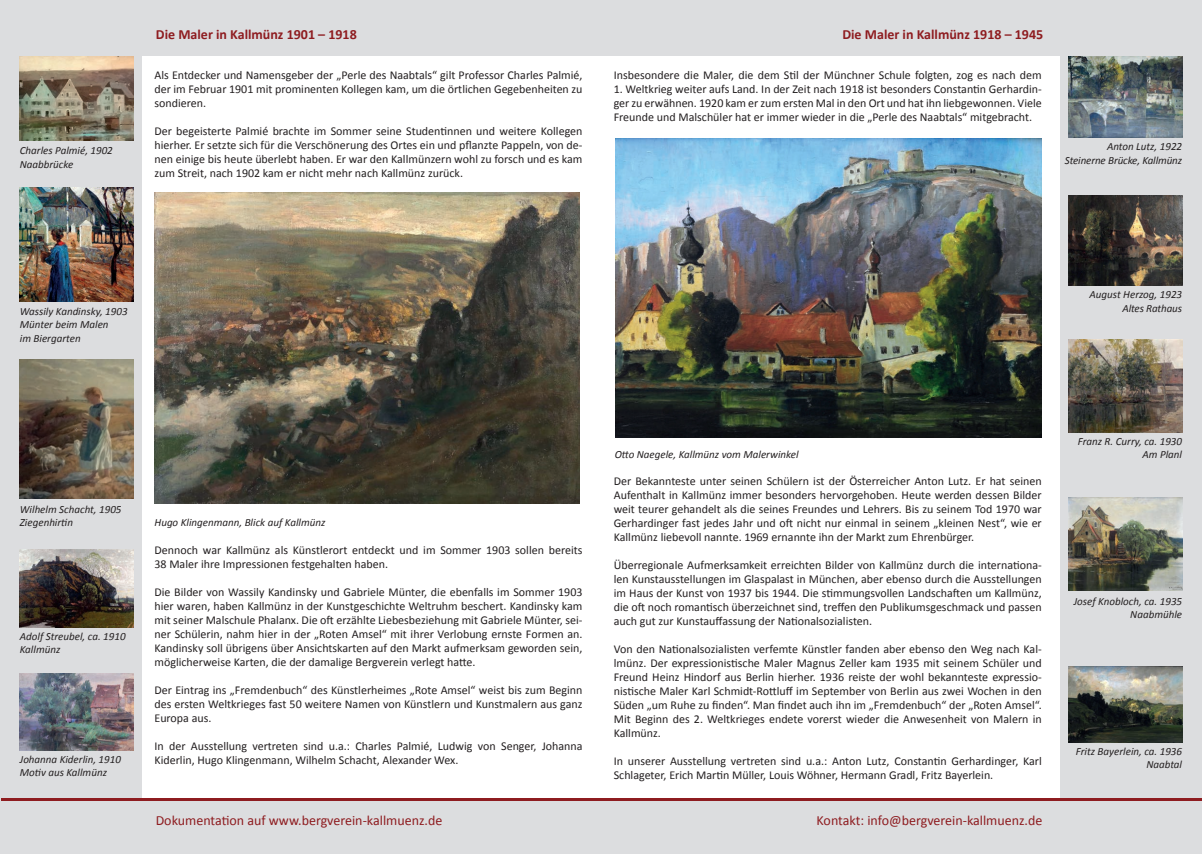
<style>
.page{position:relative;width:1202px;height:854px;background:#fff}
.page>*{position:absolute;margin:0;border:0;box-sizing:border-box;transform-origin:0 0}
.t1{font:14px "Calibri";color:#8e1c20}
.t2{font:700 14px "Calibri";color:#8e1c20}
.t3{font:12px/14px "Calibri";color:#231f20;text-align:justify}
.t4{font:italic 11px/13.2px "Calibri";color:#231f20}
</style>
<div class="page">
<div style="left:0;top:0;width:142px;height:853px;background:#dcdddf"></div>
<div style="left:0;top:798px;width:1202px;height:55px;background:#dcdddf"></div>
<div style="left:1060px;top:0;width:142px;height:853px;background:#dcdddf"></div>
<img style="left:154px;top:193px;width:426px;height:310px">
<div style="left:0;top:0;width:1202px;height:56px;background:#dcdddf"></div>
<img style="left:20px;top:549px;width:113px;height:77px">
<img style="left:20px;top:56px;width:113px;height:84px">
<img style="left:20px;top:359px;width:113px;height:139px">
<img style="left:20px;top:673px;width:113px;height:77px">
<img style="left:615px;top:138px;width:427px;height:299px">
<img style="left:1069px;top:57px;width:113px;height:81px">
<img style="left:1069px;top:195px;width:113px;height:90px">
<img style="left:1069px;top:339px;width:113px;height:93px">
<img style="left:1069px;top:497px;width:113px;height:93px">
<img style="left:1069px;top:666px;width:113px;height:75px">
<img style="left:20px;top:187px;width:113px;height:114px">
<hr style="left:2px;top:797px;width:1200px;height:3px;background:#8e1c20">
<p class="t4" style="left:20px;top:144px;width:95px">Charles Palmié, 1902<br>Naabbrücke</p>
<p class="t2" style="left:156px;top:25px;width:202px">Die Maler in Kallmünz 1901 – 1918</p>
<p class="t2" style="left:842px;top:25px;width:202px">Die Maler in Kallmünz 1918 – 1945</p>
<p class="t3" style="left:154px;top:68px;width:430px">Als Entdecker und Namensgeber der „Perle des Naabtals“ gilt Professor Charles Palmié, der im Februar 1901 mit prominenten Kollegen kam, um die örtlichen Gegebenheiten zu sondieren.</p>
<p class="t3" style="left:154px;top:124px;width:430px">Der begeisterte Palmié brachte im Sommer seine Studentinnen und weitere Kollegen hierher. Er setzte sich für die Verschönerung des Ortes ein und pflanzte Pappeln, von de&shy;nen einige bis heute überlebt haben. Er war den Kallmünzern wohl zu forsch und es kam zum Streit, nach 1902 kam er nicht mehr nach Kallmünz zurück.</p>
<p class="t3" style="left:614px;top:68px;width:430px">Insbesondere die Maler, die dem Stil der Münchner Schule folgten, zog es nach dem</p>
<p class="t3" style="left:614px;top:82px;width:430px">1. Weltkrieg weiter aufs Land. In der Zeit nach 1918 ist besonders Constantin Gerhardin&shy;ger zu erwähnen. 1920 kam er zum ersten Mal in den Ort und hat ihn liebgewonnen. Viele Freunde und Malschüler hat er immer wieder in die „Perle des Naabtals“ mitgebracht.</p>
<p class="t4" style="left:1065px;top:140px;width:119px;text-align:right">Anton Lutz, 1922<br>Steinerne Brücke, Kallmünz</p>
<p class="t4" style="left:20px;top:304px;width:109px">Wassily Kandinsky, 1903<br>Münter beim Malen<br>im Biergarten</p>
<p class="t4" style="left:1089px;top:287px;width:94px;text-align:right">August Herzog, 1923<br>Altes Rathaus</p>
<p class="t4" style="left:20px;top:502px;width:103px">Wilhelm Schacht, 1905<br>Ziegenhirtin</p>
<p class="t4" style="left:20px;top:629px;width:107px">Adolf Streubel, ca. 1910<br>Kallmünz</p>
<p class="t4" style="left:20px;top:752px;width:103px">Johanna Kiderlin, 1910<br>Motiv aus Kallmünz</p>
<p class="t4" style="left:154px;top:515px;width:172px">Hugo Klingenmann, Blick auf Kallmünz</p>
<p class="t3" style="left:154px;top:542px;width:430px">Dennoch war Kallmünz als Künstlerort entdeckt und im Sommer 1903 sollen bereits<br>38 Maler ihre Impressionen festgehalten haben.</p>
<p class="t3" style="left:154px;top:584px;width:430px">Die Bilder von Wassily Kandinsky und Gabriele Münter, die ebenfalls im Sommer 1903 hier waren, haben Kallmünz in der Kunstgeschichte Weltruhm beschert. Kandinsky kam mit seiner Malschule Phalanx. Die oft erzählte Liebesbeziehung mit Gabriele Münter, sei&shy;ner Schülerin, nahm hier in der „Roten Amsel“ mit ihrer Verlobung ernste Formen an.<br>Kandinsky soll übrigens über Ansichtskarten auf den Markt aufmerksam geworden sein, möglicherweise Karten, die der damalige Bergverein verlegt hatte.</p>
<p class="t3" style="left:154px;top:682px;width:430px">Der Eintrag ins „Fremdenbuch“ des Künstlerheimes „Rote Amsel“ weist bis zum Beginn des ersten Weltkrieges fast 50 weitere Namen von Künstlern und Kunstmalern aus ganz Europa aus.</p>
<p class="t3" style="left:154px;top:738px;width:430px">In der Ausstellung vertreten sind u.a.: Charles Palmié, Ludwig von Senger, Johanna<br>Kiderlin, Hugo Klingenmann, Wilhelm Schacht, Alexander Wex.</p>
<p class="t4" style="left:615px;top:447px;width:185px">Otto Naegele, Kallmünz vom Malerwinkel</p>
<p class="t3" style="left:614px;top:474px;width:430px">Der Bekannteste unter seinen Schülern ist der Österreicher Anton Lutz. Er hat seinen Aufenthalt in Kallmünz immer besonders hervorgehoben. Heute werden dessen Bilder weit teurer gehandelt als die seines Freundes und Lehrers. Bis zu seinem Tod 1970 war Gerhardinger fast jedes Jahr und oft nicht nur einmal in seinem „kleinen Nest“, wie er Kallmünz liebevoll nannte. 1969 ernannte ihn der Markt zum Ehrenbürger.</p>
<p class="t3" style="left:614px;top:558px;width:430px">Überregionale Aufmerksamkeit erreichten Bilder von Kallmünz durch die internationa&shy;len Kunstausstellungen im Glaspalast in München, aber ebenso durch die Ausstellungen im Haus der Kunst von 1937 bis 1944. Die stimmungsvollen Landschaften um Kallmünz, die oft noch romantisch überzeichnet sind, treffen den Publikumsgeschmack und passen auch gut zur Kunstauffassung der Nationalsozialisten.</p>
<p class="t3" style="left:614px;top:642px;width:430px">Von den Nationalsozialisten verfemte Künstler fanden aber ebenso den Weg nach Kal&shy;lmünz. Der expressionistische Maler Magnus Zeller kam 1935 mit seinem Schüler und Freund Heinz Hindorf aus Berlin hierher. 1936 reiste der wohl bekannteste expressio&shy;nistische Maler Karl Schmidt-Rottluff im September von Berlin aus zwei Wochen in den Süden „um Ruhe zu finden“. Man findet auch ihn im „Fremdenbuch“ der „Roten Amsel“.<br>Mit Beginn des 2. Weltkrieges endete vorerst wieder die Anwesenheit von Malern in Kallmünz.</p>
<p class="t3" style="left:614px;top:754px;width:430px">In unserer Ausstellung vertreten sind u.a.: Anton Lutz, Constantin Gerhardinger, Karl<br>Schlageter, Erich Martin Müller, Louis Wöhner, Hermann Gradl, Fritz Bayerlein.</p>
<p class="t1" style="left:156px;top:811px;width:288px">Dokumentation auf www.bergverein-kallmuenz.de</p>
<p class="t1" style="left:817px;top:811px;width:227px">Kontakt: info@bergverein-kallmuenz.de</p>
<p class="t4" style="left:1078px;top:434px;width:106px;text-align:right">Franz R. Curry, ca. 1930<br>Am Planl</p>
<p class="t4" style="left:1074px;top:594px;width:110px;text-align:right">Josef Knobloch, ca. 1935<br>Naabmühle</p>
<p class="t4" style="left:1076px;top:744px;width:108px;text-align:right">Fritz Bayerlein, ca. 1936<br>Naabtal</p>
</div>
